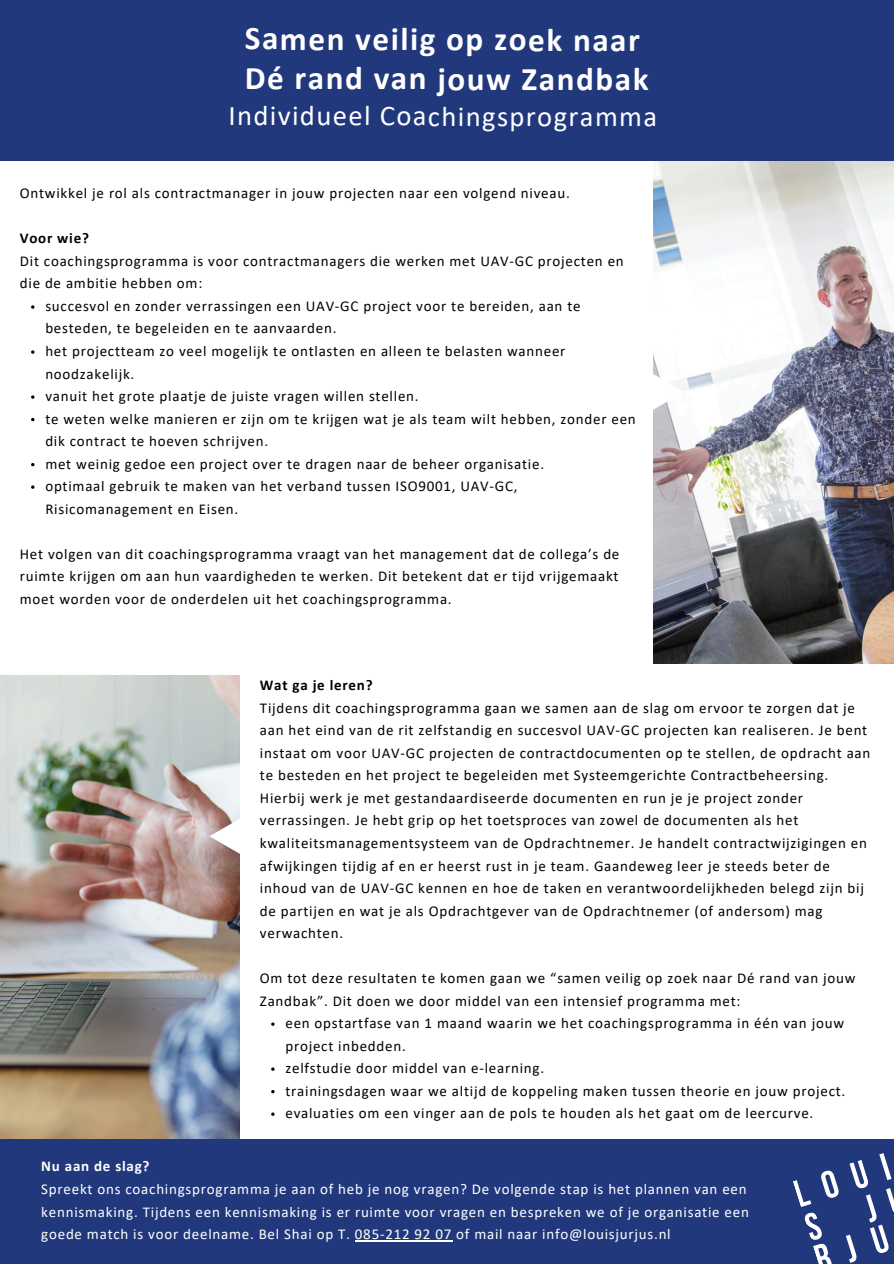
<style>
.page{position:relative;width:894px;height:1264px;background:#fff}
.page>*{position:absolute;margin:0;border:0;box-sizing:border-box;transform-origin:0 0}
.t1{font:700 33.15px/39.5px "Calibri";letter-spacing:.045em;color:#fff}
.t2{font:28.65px "Calibri";letter-spacing:.045em;color:#fff}
.t3{font:15px/22.5px "Calibri";letter-spacing:.05em;color:#000}
.t4{font:15px/22.5px "Calibri";letter-spacing:.05em;color:#fff}
.t5{font:700 15px "Calibri";letter-spacing:.05em;color:#000}
.t6{font:700 15px "Calibri";letter-spacing:.05em;color:#fff}
</style>
<div class="page">
<img style="left:653px;top:161px;width:240px;height:502px">
<img style="left:0;top:675px;width:240px;height:464px">
<svg style="left:653px;top:371px;width:31px;height:41px"></svg>
<svg style="left:31px;top:305px;width:3px;height:4px"></svg>
<svg style="left:31px;top:350px;width:3px;height:4px"></svg>
<svg style="left:31px;top:395px;width:3px;height:4px"></svg>
<svg style="left:31px;top:485px;width:3px;height:4px"></svg>
<div style="left:0;top:0;width:893px;height:161px;background:#22387d"></div>
<svg style="left:209px;top:816px;width:31px;height:40px"></svg>
<div style="left:0;top:1139px;width:893px;height:124px;background:#22387d"></div>
<svg style="left:793px;top:1153px;width:100px;height:110px"></svg>
<hr style="left:355px;top:1240px;width:97px;height:1px;background:#fff">
<p class="t1" style="left:245px;top:22px;width:405px">Samen veilig op zoek naar<br>Dé rand van jouw Zandbak</p>
<p class="t2" style="left:228px;top:104px;width:430px">Individueel Coachingsprogramma</p>
<p class="t3" style="left:20px;top:183px;width:551px">Ontwikkel je rol als contractmanager in jouw projecten naar een volgend niveau.</p>
<p class="t5" style="left:20px;top:232px;width:71px">Voor wie?</p>
<p class="t3" style="left:20px;top:251px;width:605px">Dit coachingsprogramma is voor contractmanagers die werken met UAV-GC projecten en die de ambitie hebben om:</p>
<p class="t3" style="left:45px;top:296px;width:536px">succesvol en zonder verrassingen een UAV-GC project voor te bereiden, aan te besteden, te begeleiden en te aanvaarden.</p>
<p class="t3" style="left:45px;top:341px;width:521px">het projectteam zo veel mogelijk te ontlasten en alleen te belasten wanneer noodzakelijk.</p>
<p class="t3" style="left:45px;top:386px;width:374px">vanuit het grote plaatje de juiste vragen willen stellen.</p>
<p class="t3" style="left:45px;top:408px;width:591px">te weten welke manieren er zijn om te krijgen wat je als team wilt hebben, zonder een dik contract te hoeven schrijven.</p>
<p class="t3" style="left:45px;top:453px;width:500px">met weinig gedoe een project over te dragen naar de beheer organisatie.</p>
<p class="t3" style="left:45px;top:476px;width:473px">optimaal gebruik te maken van het verband tussen ISO9001, UAV-GC,<br>Risicomanagement en Eisen.</p>
<p class="t3" style="left:20px;top:543px;width:601px;text-align:justify">Het volgen van dit coachingsprogramma vraagt van het management dat de collega’s de ruimte krijgen om aan hun vaardigheden te werken. Dit betekent dat er tijd vrijgemaakt moet worden voor de onderdelen uit het coachingsprogramma.</p>
<p class="t5" style="left:260px;top:679px;width:114px">Wat ga je leren?</p>
<p class="t3" style="left:260px;top:698px;width:611px">Tijdens dit coachingsprogramma gaan we samen aan de slag om ervoor te zorgen dat je aan het eind van de rit zelfstandig en succesvol UAV-GC projecten kan realiseren. Je bent instaat om voor UAV-GC projecten de contractdocumenten op te stellen, de opdracht aan te besteden en het project te begeleiden met Systeemgerichte Contractbeheersing.<br>Hierbij werk je met gestandaardiseerde documenten en run je je project zonder verrassingen. Je hebt grip op het toetsproces van zowel de documenten als het kwaliteitsmanagementsysteem van de Opdrachtnemer. Je handelt contractwijzigingen en afwijkingen tijdig af en er heerst rust in je team. Gaandeweg leer je steeds beter de inhoud van de UAV-GC kennen en hoe de taken en verantwoordelijkheden belegd zijn bij de partijen en wat je als Opdrachtgever van de Opdrachtnemer (of andersom) mag verwachten.</p>
<p class="t3" style="left:260px;top:968px;width:597px">Om tot deze resultaten te komen gaan we “samen veilig op zoek naar Dé rand van jouw<br>Zandbak”. Dit doen we door middel van een intensief programma met:</p>
<p class="t3" style="left:285px;top:1013px;width:560px">een opstartfase van 1 maand waarin we het coachingsprogramma in één van jouw project inbedden.</p>
<p class="t3" style="left:285px;top:1058px;width:260px">zelfstudie door middel van e-learning.</p>
<p class="t3" style="left:285px;top:1080px;width:561px">trainingsdagen waar we altijd de koppeling maken tussen theorie en jouw project.</p>
<p class="t3" style="left:285px;top:1103px;width:529px">evaluaties om een vinger aan de pols te houden als het gaat om de leercurve.</p>
<p class="t6" style="left:41px;top:1160px;width:110px">Nu aan de slag?</p>
<p class="t4" style="left:41px;top:1178px;width:709px">Spreekt ons coachingsprogramma je aan of heb je nog vragen? De volgende stap is het plannen van een kennismaking. Tijdens een kennismaking is er ruimte voor vragen en bespreken we of je organisatie een goede match is voor deelname. Bel Shai op T. 085-212 92 07 of mail naar info@louisjurjus.nl</p>
</div>
